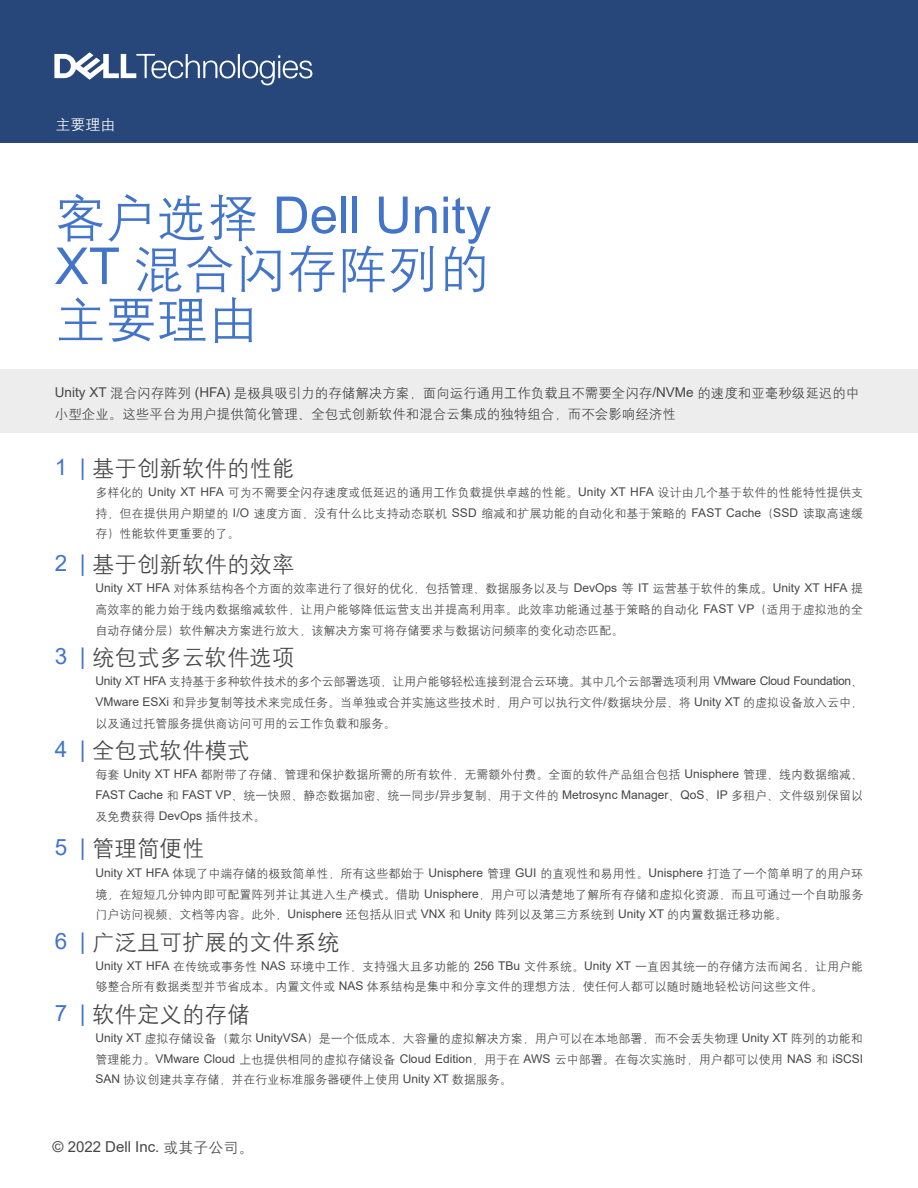
<style>
.page{position:relative;width:918px;height:1188px;background:#fff}
.page>*{position:absolute;margin:0;border:0;box-sizing:border-box;transform-origin:0 0}
.t1{font:51px "Arial";color:#4275ca}
.t2{font:51px/51px "H Yg 2 gj";color:#4275ca}
.t3{font:22.5px "H Yg 2 gj";color:#464646}
.t4{font:15px "Arial";color:#464646}
.t5{font:15px "H Yg 2 gj";color:#fff}
.t6{font:13.5px/21px "H Yg 2 gj";color:#464646}
.t7{font:12px/20.5px "H Yg 2 gj";color:#464646;text-align:justify}
.s1{font-family:"H Yg 2 gj"}
.s2{font-family:"Arial"}
.s3{font-family:"Arial";color:#4275ca}
</style>
<div class="page">
<div style="left:0;top:0;width:918px;height:143px;background:#274679"></div>
<svg style="left:54px;top:52px;width:258px;height:33px"></svg>
<div style="left:0;top:369px;width:918px;height:64px;background:#ededed"></div>
<p class="t5" style="left:55px;top:117px;width:61px">主要理由</p>
<h1 class="t1" style="left:55px;top:180px;width:438px"><span class="s1">客户选择</span> Dell Unity</h1>
<h1 class="t2" style="left:55px;top:243px;width:437px"><span class="s2">XT</span> 混合闪存阵列的主要理由</h1>
<p class="t6" style="left:55px;top:382px;width:806px"><span class="s2">Unity XT</span> 混合闪存阵列 <span class="s2">(HFA)</span> 是极具吸引力的存储解决方案，面向运行通用工作负载且不需要全闪存<span class="s2">/NVMe</span> 的速度和亚毫秒级延迟的中小型企业。这些平台为用户提供简化管理、全包式创新软件和混合云集成的独特组合，而不会影响经济性</p>
<h2 class="t3" style="left:55px;top:457px;width:241px"><span class="s3">1 |</span> 基于创新软件的性能</h2>
<p class="t7" style="left:95px;top:482px;width:769px">多样化的 <span class="s2">Unity XT HFA</span> 可为不需要全闪存速度或低延迟的通用工作负载提供卓越的性能。<span class="s2">Unity XT HFA</span> 设计由几个基于软件的性能特性提供支持，但在提供用户期望的 <span class="s2">I/O</span> 速度方面，没有什么比支持动态联机 <span class="s2">SSD</span> 缩减和扩展功能的自动化和基于策略的 <span class="s2">FAST Cache</span>（<span class="s2">SSD</span> 读取高速缓存）性能软件更重要的了。</p>
<h2 class="t3" style="left:55px;top:553px;width:241px"><span class="s3">2 |</span> 基于创新软件的效率</h2>
<p class="t7" style="left:95px;top:579px;width:769px"><span class="s2">Unity XT HFA</span> 对体系结构各个方面的效率进行了很好的优化，包括管理、数据服务以及与 <span class="s2">DevOps</span> 等 <span class="s2">IT</span> 运营基于软件的集成。<span class="s2">Unity XT HFA</span> 提高效率的能力始于线内数据缩减软件，让用户能够降低运营支出并提高利用率。此效率功能通过基于策略的自动化 <span class="s2">FAST VP</span>（适用于虚拟池的全自动存储分层）软件解决方案进行放大，该解决方案可将存储要求与数据访问频率的变化动态匹配。</p>
<h2 class="t3" style="left:55px;top:646px;width:241px"><span class="s3">3 |</span> 统包式多云软件选项</h2>
<p class="t7" style="left:95px;top:672px;width:769px"><span class="s2">Unity XT HFA</span> 支持基于多种软件技术的多个云部署选项，让用户能够轻松连接到混合云环境。其中几个云部署选项利用 <span class="s2">VMware Cloud Foundation</span>、<span class="s2">VMware ESXi</span> 和异步复制等技术来完成任务。当单独或合并实施这些技术时，用户可以执行文件<span class="s2">/</span>数据块分层、将 <span class="s2">Unity XT</span> 的虚拟设备放入云中，以及通过托管服务提供商访问可用的云工作负载和服务。</p>
<h2 class="t3" style="left:55px;top:739px;width:196px"><span class="s3">4 |</span> 全包式软件模式</h2>
<p class="t7" style="left:95px;top:764px;width:769px;line-height:21px">每套 <span class="s2">Unity XT HFA</span> 都附带了存储、管理和保护数据所需的所有软件，无需额外付费。全面的软件产品组合包括 <span class="s2">Unisphere</span> 管理、线内数据缩减、<span class="s2">FAST Cache</span> 和 <span class="s2">FAST VP</span>、统一快照、静态数据加密、统一同步<span class="s2">/</span>异步复制、用于文件的 <span class="s2">Metrosync Manager</span>、<span class="s2">QoS</span>、<span class="s2">IP</span> 多租户、文件级别保留以及免费获得 <span class="s2">DevOps</span> 插件技术。</p>
<h2 class="t3" style="left:55px;top:837px;width:151px"><span class="s3">5 |</span> 管理简便性</h2>
<p class="t7" style="left:95px;top:863px;width:769px"><span class="s2">Unity XT HFA</span> 体现了中端存储的极致简单性，所有这些都始于 <span class="s2">Unisphere</span> 管理 <span class="s2">GUI</span> 的直观性和易用性。<span class="s2">Unisphere</span> 打造了一个简单明了的用户环境，在短短几分钟内即可配置阵列并让其进入生产模式。借助 <span class="s2">Unisphere</span>，用户可以清楚地了解所有存储和虚拟化资源，而且可通过一个自助服务门户访问视频、文档等内容。此外，<span class="s2">Unisphere</span> 还包括从旧式 <span class="s2">VNX</span> 和 <span class="s2">Unity</span> 阵列以及第三方系统到 <span class="s2">Unity XT</span> 的内置数据迁移功能。</p>
<h2 class="t3" style="left:55px;top:931px;width:286px"><span class="s3">6 |</span> 广泛且可扩展的文件系统</h2>
<p class="t7" style="left:95px;top:956px;width:769px;line-height:20.1px"><span class="s2">Unity XT HFA</span> 在传统或事务性 <span class="s2">NAS</span> 环境中工作，支持强大且多功能的 <span class="s2">256 TBu</span> 文件系统。<span class="s2">Unity XT</span> 一直因其统一的存储方法而闻名，让用户能够整合所有数据类型并节省成本。内置文件或 <span class="s2">NAS</span> 体系结构是集中和分享文件的理想方法，使任何人都可以随时随地轻松访问这些文件。</p>
<h2 class="t3" style="left:55px;top:1003px;width:196px"><span class="s3">7 |</span> 软件定义的存储</h2>
<p class="t7" style="left:95px;top:1028px;width:769px"><span class="s2">Unity XT</span> 虚拟存储设备（戴尔 <span class="s2">UnityVSA</span>）是一个低成本、大容量的虚拟解决方案，用户可以在本地部署，而不会丢失物理 <span class="s2">Unity XT</span> 阵列的功能和管理能力。<span class="s2">VMware Cloud</span> 上也提供相同的虚拟存储设备 <span class="s2">Cloud Edition</span>，用于在 <span class="s2">AWS</span> 云中部署。在每次实施时，用户都可以使用 <span class="s2">NAS</span> 和 <span class="s2">iSCSI SAN</span> 协议创建共享存储，并在行业标准服务器硬件上使用 <span class="s2">Unity XT</span> 数据服务。</p>
<p class="t4" style="left:52px;top:1136px;width:203px">© 2022 Dell Inc. <span class="s1">或其子公司。</span></p>
</div>
